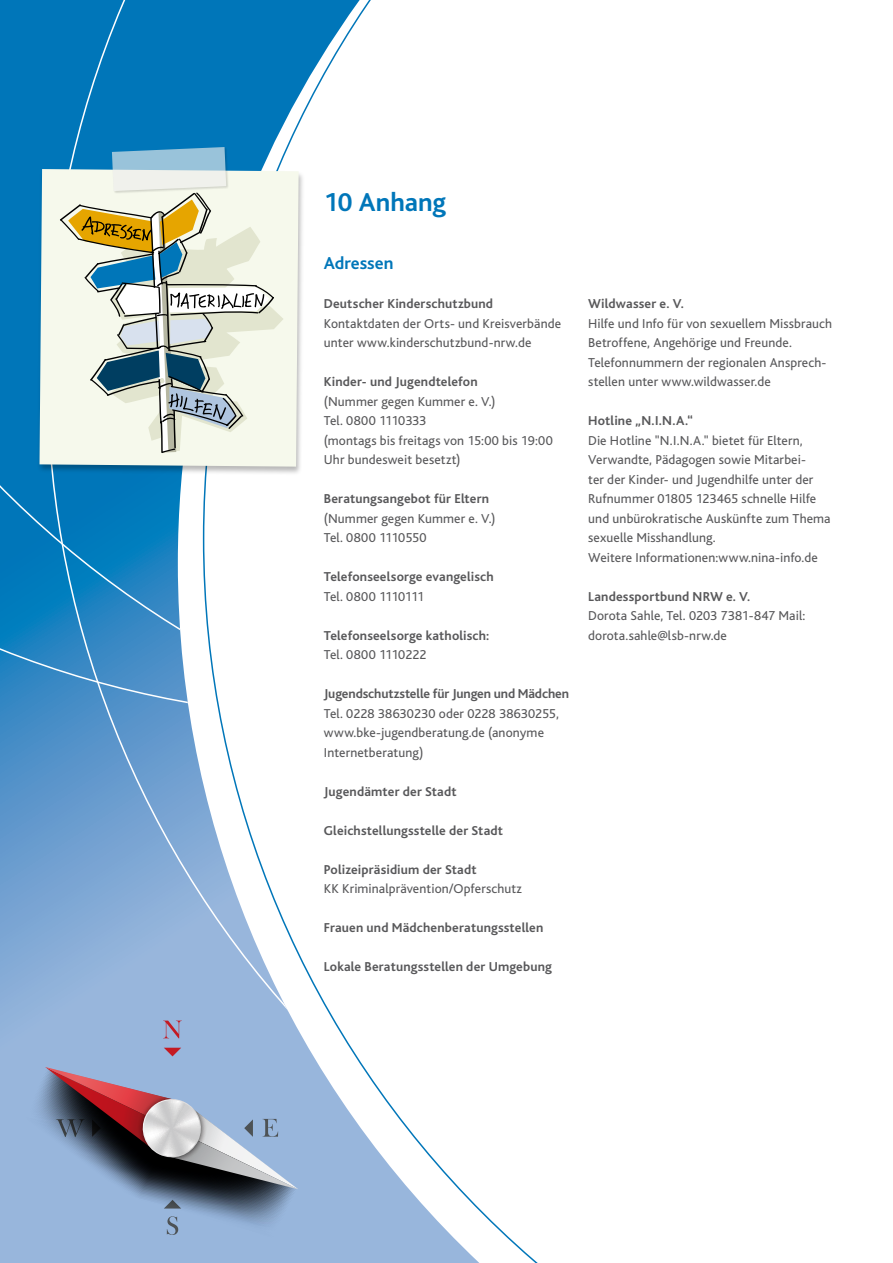
<style>
.page{position:relative;width:893px;height:1263px;background:#fff}
.page>*{position:absolute;margin:0;border:0;box-sizing:border-box;transform-origin:0 0}
.t1{font:700 27px "Bliss";color:#0076b9}
.t2{font:700 18px "Bliss";color:#0076b9}
.t3{font:13.5px/19.5px "Bliss";letter-spacing:.01em;color:#58585a}
.t4{font:700 13.5px "Bliss";letter-spacing:.01em;color:#58585a}
.t5{font:13.5px "Bliss";letter-spacing:-.035em;color:#58585a}
</style>
<div class="page">
<svg style="left:0;top:849px;width:46px;height:414px;background:#8aaed7"></svg>
<svg style="left:46px;top:849px;width:433px;height:414px"></svg>
<svg style="left:0;top:0;width:371px;height:849px"></svg>
<div style="left:36px;top:168px;width:269px;height:307px;background:#000;opacity:.28"></div>
<svg style="left:40px;top:169px;width:259px;height:298px;background:#eaf1e7"></svg>
<svg style="left:59px;top:147px;width:225px;height:306px;background:#c7d2c8"></svg>
<svg style="left:164px;top:1048px;width:17px;height:8px"></svg>
<svg style="left:163px;top:1020px;width:19px;height:18px"></svg>
<svg style="left:21px;top:1067px;width:277px;height:176px;background:#8894ae"></svg>
<h1 class="t1" style="left:324px;top:188px;width:124px">10 Anhang</h1>
<h2 class="t2" style="left:324px;top:254px;width:71px">Adressen</h2>
<p class="t4" style="left:324px;top:297px;width:171px">Deutscher Kinderschutzbund</p>
<p class="t3" style="left:324px;top:314px;width:239px">Kontaktdaten der Orts- und Kreisverbände unter www.kinderschutzbund-nrw.de</p>
<p class="t4" style="left:324px;top:375px;width:155px">Kinder- und Jugendtelefon</p>
<p class="t3" style="left:324px;top:392px;width:230px">(Nummer gegen Kummer e. V.)<br>Tel. 0800 1110333<br>(montags bis freitags von 15:00 bis 19:00<br>Uhr bundesweit besetzt)</p>
<p class="t4" style="left:324px;top:492px;width:167px">Beratungsangebot für Eltern</p>
<p class="t3" style="left:324px;top:509px;width:173px">(Nummer gegen Kummer e. V.)<br>Tel. 0800 1110550</p>
<p class="t4" style="left:324px;top:570px;width:171px">Telefonseelsorge evangelisch</p>
<p class="t5" style="left:324px;top:589px;width:102px">Tel. 0800 1110111</p>
<p class="t4" style="left:324px;top:628px;width:167px">Telefonseelsorge katholisch:</p>
<p class="t3" style="left:324px;top:645px;width:104px">Tel. 0800 1110222</p>
<p class="t4" style="left:324px;top:687px;width:247px">Jugendschutzstelle für Jungen und Mädchen</p>
<p class="t3" style="left:324px;top:704px;width:236px">Tel. 0228 38630230 oder 0228 38630255, www.bke-jugendberatung.de (anonyme<br>Internetberatung)</p>
<p class="t4" style="left:324px;top:784px;width:134px">Jugendämter der Stadt</p>
<p class="t4" style="left:324px;top:823px;width:181px">Gleichstellungsstelle der Stadt</p>
<p class="t4" style="left:324px;top:862px;width:154px">Polizeipräsidium der Stadt</p>
<p class="t3" style="left:324px;top:879px;width:200px">KK Kriminalprävention/Opferschutz</p>
<p class="t4" style="left:324px;top:921px;width:221px">Frauen und Mädchenberatungsstellen</p>
<p class="t4" style="left:324px;top:960px;width:230px">Lokale Beratungsstellen der Umgebung</p>
<p class="t4" style="left:588px;top:297px;width:97px">Wildwasser e. V.</p>
<p class="t3" style="left:588px;top:314px;width:245px">Hilfe und Info für von sexuellem Missbrauch Betroffene, Angehörige und Freunde.<br>Telefonnummern der regionalen Ansprech&shy;stellen unter www.wildwasser.de</p>
<p class="t4" style="left:588px;top:414px;width:106px">Hotline „N.I.N.A.“</p>
<p class="t3" style="left:588px;top:431px;width:244px">Die Hotline "N.I.N.A." bietet für Eltern, Verwandte, Pädagogen sowie Mitarbei-<br>ter der Kinder- und Jugendhilfe unter der Rufnummer 01805 123465 schnelle Hilfe und unbürokratische Auskünfte zum Thema sexuelle Misshandlung.<br>Weitere Informationen:www.nina-info.de</p>
<p class="t4" style="left:588px;top:589px;width:164px">Landessportbund NRW e. V.</p>
<p class="t3" style="left:588px;top:606px;width:219px">Dorota Sahle, Tel. 0203 7381-847 Mail: dorota.sahle@lsb-nrw.de</p>
</div>
